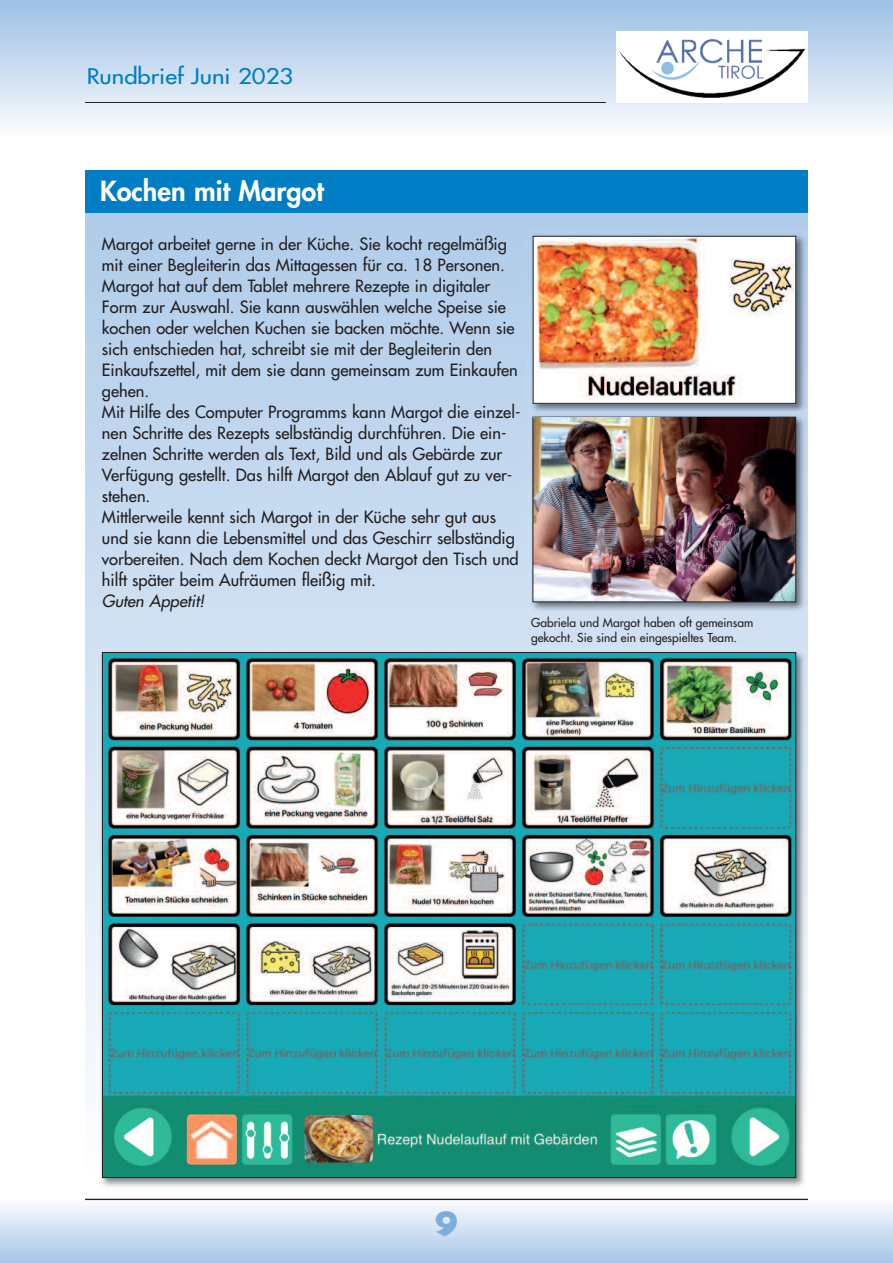
<style>
.page{position:relative;width:893px;height:1263px;background:#fff}
.page>*{position:absolute;margin:0;border:0;box-sizing:border-box;transform-origin:0 0}
.t1{font:800 36px "Gill Sans";color:#79aede}
.t2{font:800 27px "Futura Std";color:#fff}
.t3{font:500 21px "Futura Std";color:#007ec5;scale:1.14 1}
.t4{font:500 16.5px/21px "Futura Std";color:#231f20}
.t5{font:italic 500 16.5px "Futura Std";color:#231f20}
.t6{font:500 12px/15px "Futura Std";color:#231f20}
</style>
<div class="page">
<div style="left:0;top:0;width:893px;height:138px;background:linear-gradient(to bottom,#9cbfe5,#fbfcfe)"></div>
<div style="left:617px;top:31px;width:191px;height:71px;background:#fff"></div>
<img style="left:619px;top:38px;width:186px;height:60px">
<div style="left:0;top:1199px;width:893px;height:64px;background:linear-gradient(to bottom,#fbfcfe,#a8c6e8)"></div>
<hr style="left:85px;top:102px;width:521px;height:1px;background:#231f20">
<hr style="left:85px;top:1199px;width:723px;height:1px;background:#231f20">
<div style="left:85px;top:170px;width:723px;height:1008px;background:linear-gradient(to bottom,#abc8e8,#fdfefe)"></div>
<div style="left:85px;top:170px;width:723px;height:43px;background:#007ec5"></div>
<img style="left:96px;top:646px;width:712px;height:541px">
<img style="left:104px;top:654px;width:690px;height:522px">
<img style="left:526px;top:230px;width:282px;height:387px">
<img style="left:534px;top:419px;width:260px;height:181px">
<div style="left:532px;top:417px;width:264px;height:185px;border:1px solid #231f20"></div>
<img style="left:526px;top:410px;width:282px;height:9px">
<img style="left:533px;top:417px;width:262px;height:2px">
<img style="left:535px;top:238px;width:259px;height:164px">
<div style="left:533px;top:236px;width:263px;height:168px;border:1px solid #231f20"></div>
<svg style="left:0;top:0;width:13px;height:138px;background:#cbddf1"></svg>
<svg style="left:0;top:1199px;width:13px;height:64px"></svg>
<p class="t3" style="left:87px;top:65px;width:183px">Rundbrief Juni 2023</p>
<h2 class="t2" style="left:100px;top:178px;width:225px">Kochen mit Margot</h2>
<p class="t4" style="left:102px;top:234px;width:420px">Margot arbeitet gerne in der Küche. Sie kocht regelmäßig mit einer Begleiterin das Mittagessen für ca. 18 Personen.<br>Margot hat auf dem Tablet mehrere Rezepte in digitaler Form zur Auswahl. Sie kann auswählen welche Speise sie kochen oder welchen Kuchen sie backen möchte. Wenn sie sich entschieden hat, schreibt sie mit der Begleiterin den Einkaufszettel, mit dem sie dann gemeinsam zum Einkaufen gehen.<br>Mit Hilfe des Computer Programms kann Margot die einzel&shy;nen Schritte des Rezepts selbständig durchführen. Die ein&shy;zelnen Schritte werden als Text, Bild und als Gebärde zur Verfügung gestellt. Das hilft Margot den Ablauf gut zu ver&shy;stehen.<br>Mittlerweile kennt sich Margot in der Küche sehr gut aus und sie kann die Lebensmittel und das Geschirr selbständig vorbereiten. Nach dem Kochen deckt Margot den Tisch und hilft später beim Aufräumen fleißig mit.</p>
<p class="t5" style="left:102px;top:593px;width:104px">Guten Appetit!</p>
<p class="t6" style="left:531px;top:615px;width:224px">Gabriela und Margot haben oft gemeinsam gekocht. Sie sind ein eingespieltes Team.</p>
<h1 class="t1" style="left:434px;top:1210px;width:26px">9</h1>
</div>
